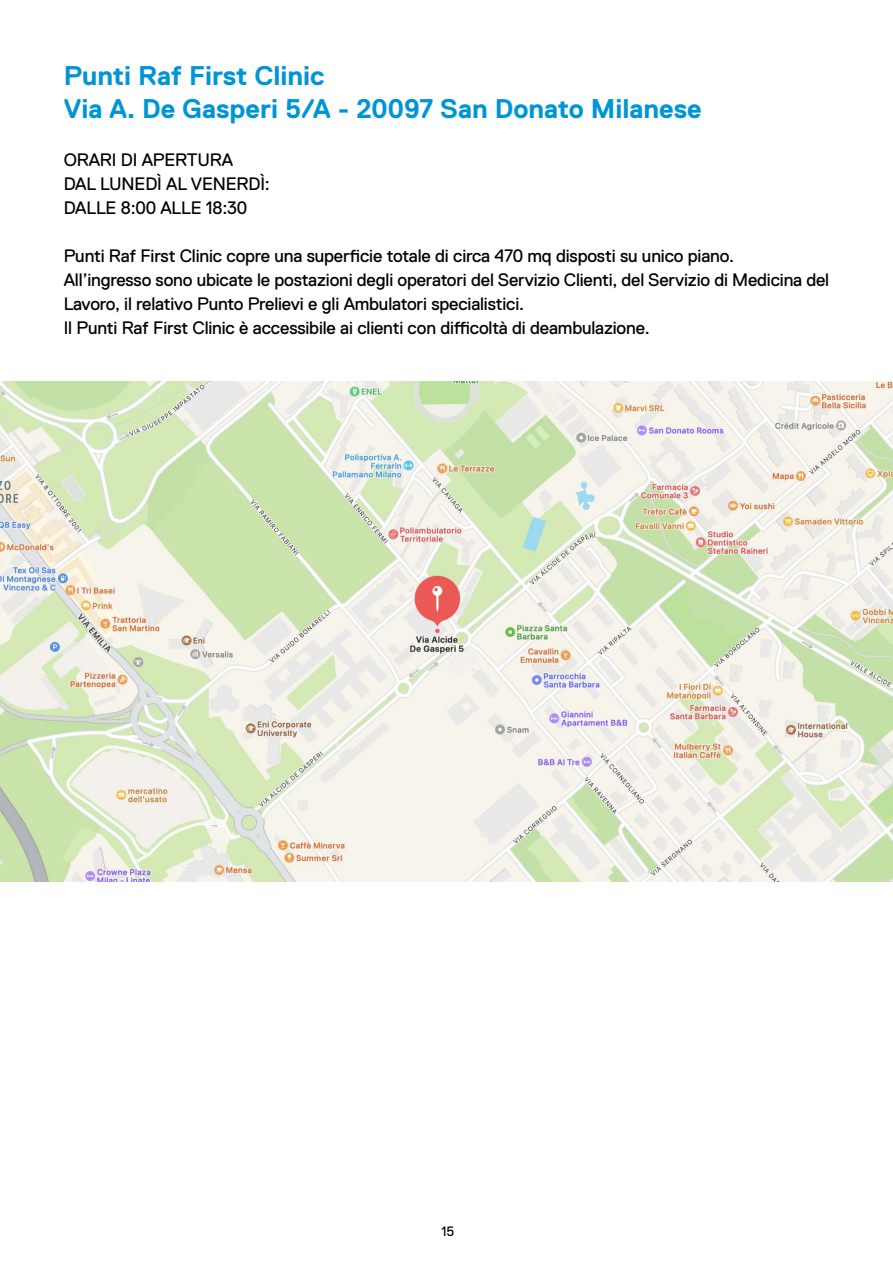
<style>
.page{position:relative;width:893px;height:1263px;background:#fff}
.page>*{position:absolute;margin:0;border:0;box-sizing:border-box;transform-origin:0 0}
.t1{font:700 27px/32.4px "Replica";color:#0095d6}
.t2{font:18px/24px "Replica";letter-spacing:-.01em;color:#020203}
.t3{font:13.5px "Replica";color:#000}
</style>
<div class="page">
<img style="left:0;top:382px;width:893px;height:499px">
<h1 class="t1" style="left:64px;top:60px;width:640px">Punti Raf First Clinic<br>Via A. De Gasperi 5/A - 20097 San Donato Milanese</h1>
<p class="t2" style="left:64px;top:147px;width:208px">ORARI DI APERTURA<br>DAL LUNEDÌ AL VENERDÌ:<br>DALLE 8:00 ALLE 18:30</p>
<p class="t2" style="left:64px;top:243px;width:767px">Punti Raf First Clinic copre una superficie totale di circa 470 mq disposti su unico piano.<br>All’ingresso sono ubicate le postazioni degli operatori del Servizio Clienti, del Servizio di Medicina del Lavoro, il relativo Punto Prelievi e gli Ambulatori specialistici.<br>Il Punti Raf First Clinic è accessibile ai clienti con difficoltà di deambulazione.</p>
<p class="t3" style="left:441px;top:1224px;width:14px">15</p>
</div>
